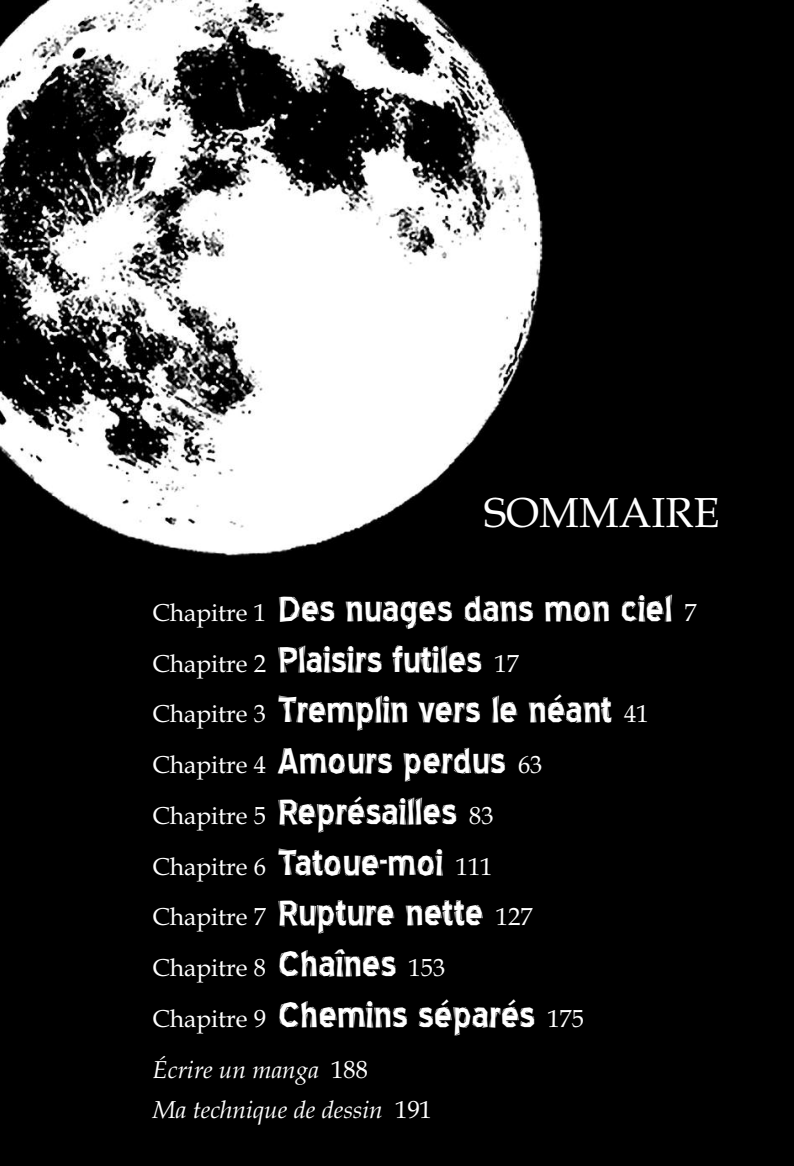
<style>
.page{position:relative;width:794px;height:1166px;background:#fff}
.page>*{position:absolute;margin:0;border:0;box-sizing:border-box;transform-origin:0 0}
.t1{font:42px "Book Antiqua";color:#fff}
.t2{font:35px/50.8px "Blue Highway Linocut";color:#fff}
.t3{font:24.5px/50.8px "Book Antiqua";color:#fff}
.t4{font:italic 24.5px/40.2px "Book Antiqua";color:#fff}
.s1{font-family:"Book Antiqua";font-size:24.5px}
.s2{font-family:"Blue Highway Linocut";font-size:35px}
.s3{font-style:normal}
</style>
<div class="page">
<img style="left:0;top:0;width:794px;height:1166px">
<p class="t1" style="left:484px;top:488px;width:237px">SOMMAIRE</p>
<p class="t2" style="left:152px;top:583px;width:546px"><span class="s1">Chapitre 1</span> Des nuages dans mon ciel <span class="s1">7<br>Chapitre 2</span> Plaisirs futiles <span class="s1">17<br>Chapitre 3</span> Tremplin vers le néant <span class="s1">41<br>Chapitre 4</span> Amours perdus <span class="s1">63<br>Chapitre 5</span> Représailles <span class="s1">83</span></p>
<p class="t3" style="left:152px;top:841px;width:382px">Chapitre 6 <span class="s2">Tatoue-moi</span> 111<br>Chapitre 7 <span class="s2">Rupture nette</span> 127<br>Chapitre 8 <span class="s2">Chaînes</span> 153</p>
<p class="t2" style="left:152px;top:989px;width:433px"><span class="s1">Chapitre 9</span> Chemins séparés <span class="s1">175</span></p>
<p class="t4" style="left:152px;top:1049px;width:281px">Écrire un manga <span class="s3">188<br></span>Ma technique de dessin <span class="s3">191</span></p>
</div>
